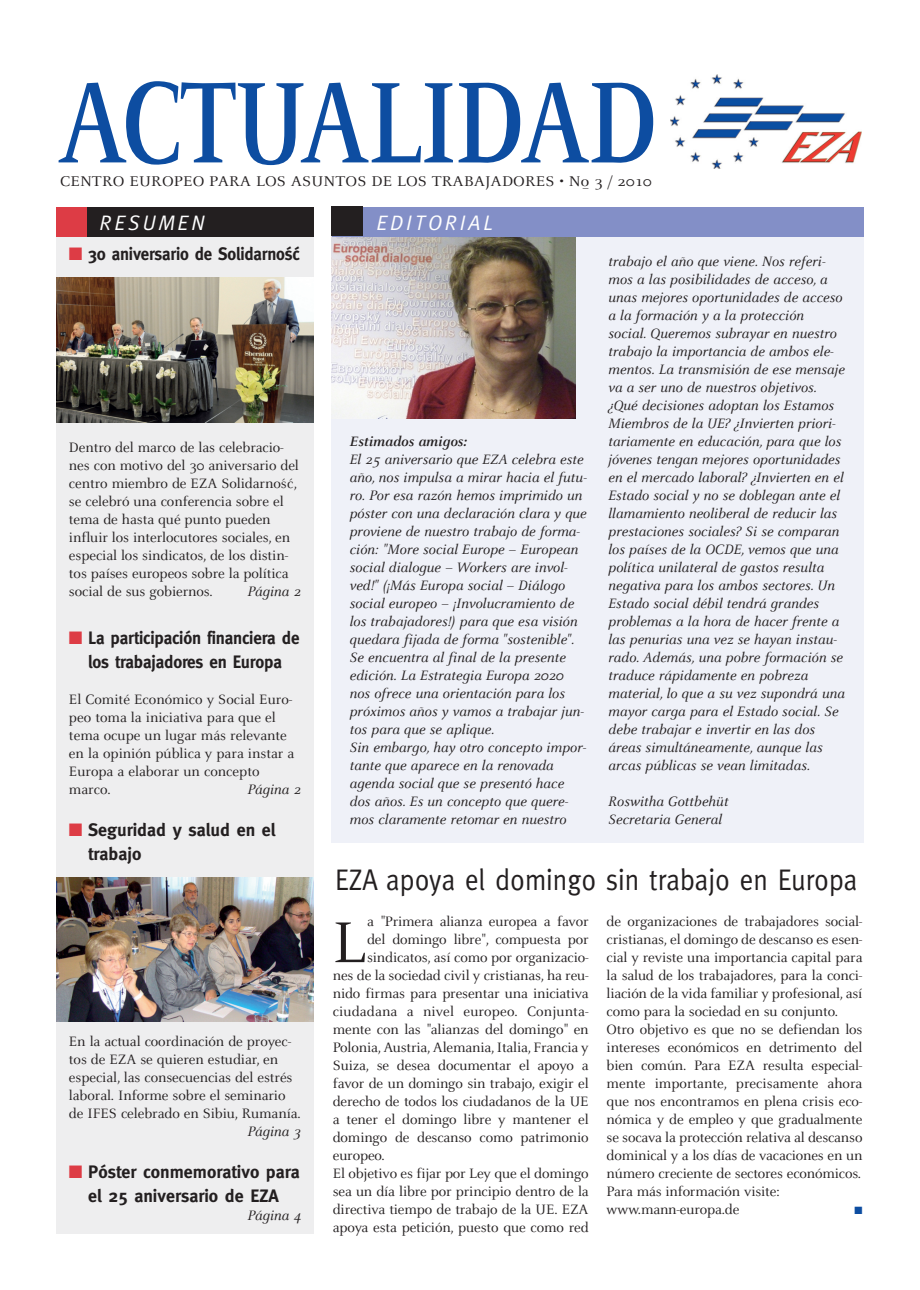
<style>
.page{position:relative;width:920px;height:1290px;background:#fff}
.page>*{position:absolute;margin:0;border:0;box-sizing:border-box;transform-origin:0 0}
.t1{font:700 126.9px "Celeste";letter-spacing:-.03em;color:#0d4da1;scale:.78 1}
.t2{font:63.45px "Celeste";color:#231f20}
.t3{font:30px "Meta";color:#231f20;scale:.9 1}
.t4{font:italic 21px "Meta";letter-spacing:.14em;color:#fff}
.t5{font:700 18px/24px "Meta";letter-spacing:-.01em;color:#231f20}
.t6{font:700 18px/24px "Meta";letter-spacing:-.01em;color:#231f20;text-align:center;scale:.95 1}
.t7{font:700 18px "Meta";letter-spacing:-.01em;color:#231f20;scale:.94 1}
.t8{font:15.45px "Celeste";letter-spacing:.005em;color:#231f20;scale:1.09 1}
.t9{font:15px/18px "Celeste";letter-spacing:-.01em;color:#231f20}
.t10{font:italic 15px/18px "Celeste";color:#231f20}
.t11{font:15px "Celeste";letter-spacing:.01em;color:#231f20}
.t12{font:italic 700 15px "Celeste";color:#231f20}
.t13{font:10.5px "Zapf Dingbats";color:#0d4da1}
.s1{color:#dd3c45}
</style>
<div class="page">
<div style="left:331px;top:226px;width:533px;height:616px;background:#eff1f8"></div>
<div style="left:56px;top:208px;width:257px;height:1026px;background:#eeeeef"></div>
<div style="left:56px;top:207px;width:257px;height:29px;background:#231f20"></div>
<div style="left:56px;top:207px;width:30px;height:29px;background:#dd3c45"></div>
<img style="left:671px;top:74px;width:190px;height:95px">
<img style="left:332px;top:236px;width:243px;height:182px">
<div style="left:333px;top:207px;width:531px;height:29px;background:#838fc7"></div>
<div style="left:332px;top:207px;width:31px;height:29px;background:#231f20"></div>
<img style="left:56px;top:277px;width:257px;height:145px">
<img style="left:56px;top:877px;width:257px;height:145px">
<h1 class="t1" style="left:57px;top:44px;width:771px">ACTUALIDAD</h1>
<p class="t8" style="left:60px;top:172px;width:544px">CENTRO EUROPEO PARA LOS ASUNTOS DE LOS TRABAJADORES • No_ 3 / 2010</p>
<h3 class="t4" style="left:376px;top:210px;width:118px">EDITORIAL</h3>
<p class="t7" style="left:69px;top:243px;width:247px"><span class="s1">■</span> 30 aniversario de Solidarnos´c´</p>
<h3 class="t4" style="left:100px;top:210px;width:106px">RESUMEN</h3>
<p class="t10" style="left:608px;top:252px;width:238px">trabajo el año que viene. Nos referi&shy;mos a las posibilidades de acceso, a unas mejores oportunidades de acceso a la formación y a la protección social. Queremos subrayar en nuestro trabajo la importancia de ambos ele&shy;mentos. La transmisión de ese mensaje va a ser uno de nuestros objetivos. ¿Qué decisiones adoptan los Estamos Miembros de la UE? ¿Invierten priori&shy;tariamente en educación, para que los jóvenes tengan mejores oportunidades en el mercado laboral? ¿Invierten en el Estado social y no se doblegan ante el llamamiento neoliberal de reducir las prestaciones sociales? Si se comparan los países de la OCDE, vemos que una política unilateral de gastos resulta negativa para los ambos sectores. Un Estado social débil tendrá grandes problemas a la hora de hacer frente a las penurias una vez se hayan instau&shy;rado. Además, una pobre formación se traduce rápidamente en pobreza material, lo que a su vez supondrá una mayor carga para el Estado social. Se debe trabajar e invertir en las dos áreas simultáneamente, aunque las arcas públicas se vean limitadas.</p>
<p class="t10" style="left:608px;top:792px;width:122px">Roswitha Gottbehüt<br>Secretaria General</p>
<p class="t12" style="left:349px;top:432px;width:119px">Estimados amigos:</p>
<p class="t10" style="left:349px;top:450px;width:239px">El 25 aniversario que EZA celebra este año, nos impulsa a mirar hacia el futu&shy;ro. Por esa razón hemos imprimido un póster con una declaración clara y que proviene de nuestro trabajo de forma&shy;ción: "More social Europe – European social dialogue – Workers are invol&shy;ved!" (¡Más Europa social – Diálogo social europeo – ¡Involucramiento de los trabajadores!) para que esa visión quedara fijada de forma "sostenible".<br>Se encuentra al final de la presente edición. La Estrategia Europa 2020 nos ofrece una orientación para los próximos años y vamos a trabajar jun&shy;tos para que se aplique.<br>Sin embargo, hay otro concepto impor&shy;tante que aparece en la renovada agenda social que se presentó hace dos años. Es un concepto que quere&shy;mos claramente retomar en nuestro</p>
<p class="t9" style="left:69px;top:438px;width:231px">Dentro del marco de las celebracio&shy;nes con motivo del 30 aniversario del centro miembro de EZA Solidarnos´c´, se celebró una conferencia sobre el tema de hasta qué punto pueden influir los interlocutores sociales, en especial los sindicatos, de los distin&shy;tos países europeos sobre la política social de sus gobiernos.</p>
<p class="t10" style="left:247px;top:582px;width:55px">Página 2</p>
<p class="t6" style="left:69px;top:626px;width:244px"><span class="s1">■</span> La participación financiera de los trabajadores en Europa</p>
<p class="t9" style="left:69px;top:690px;width:227px">El Comité Económico y Social Euro&shy;peo toma la iniciativa para que el tema ocupe un lugar más relevante en la opinión pública y para instar a<br>Europa a elaborar un concepto marco.</p>
<p class="t10" style="left:247px;top:780px;width:55px">Página 2</p>
<p class="t5" style="left:88px;top:818px;width:189px;text-indent:-19px"><span class="s1">■</span> Seguridad y salud en el trabajo</p>
<p class="t9" style="left:69px;top:1032px;width:233px">En la actual coordinación de proyec&shy;tos de EZA se quieren estudiar, en especial, las consecuencias del estrés laboral. Informe sobre el seminario de IFES celebrado en Sibiu, Rumanía.</p>
<p class="t10" style="left:247px;top:1122px;width:55px">Página 3</p>
<p class="t5" style="left:69px;top:1160px;width:232px;text-align:center"><span class="s1">■</span> Póster conmemorativo para el 25 aniversario de EZA</p>
<p class="t10" style="left:247px;top:1206px;width:55px">Página 4</p>
<h3 class="t3" style="left:335px;top:862px;width:582px">EZA apoya el domingo sin trabajo en Europa</h3>
<h2 class="t2" style="left:333px;top:903px;width:35px">L</h2>
<p class="t9" style="left:367px;top:912px;width:223px">a "Primera alianza europea a favor</p>
<p class="t9" style="left:367px;top:930px;width:223px">del domingo libre", compuesta por</p>
<p class="t9" style="left:367px;top:948px;width:223px">sindicatos, así como por organizacio-</p>
<p class="t9" style="left:333px;top:966px;width:257px">nes de la sociedad civil y cristianas, ha reu-</p>
<p class="t9" style="left:333px;top:984px;width:257px">nido firmas para presentar una iniciativa</p>
<p class="t11" style="left:333px;top:1002px;width:257px">ciudadana a nivel europeo. Conjunta-</p>
<p class="t9" style="left:333px;top:1020px;width:257px">mente con las "alianzas del domingo" en</p>
<p class="t9" style="left:333px;top:1038px;width:257px">Polonia, Austria, Alemania, Italia, Francia y</p>
<p class="t9" style="left:333px;top:1056px;width:257px">Suiza, se desea documentar el apoyo a</p>
<p class="t9" style="left:333px;top:1074px;width:257px">favor de un domingo sin trabajo, exigir el</p>
<p class="t9" style="left:333px;top:1092px;width:257px">derecho de todos los ciudadanos de la UE</p>
<p class="t9" style="left:333px;top:1110px;width:257px">a tener el domingo libre y mantener el</p>
<p class="t9" style="left:333px;top:1128px;width:257px">domingo de descanso como patrimonio</p>
<p class="t9" style="left:333px;top:1146px;width:53px">europeo.</p>
<p class="t9" style="left:333px;top:1164px;width:257px">El objetivo es fijar por Ley que el domingo</p>
<p class="t9" style="left:333px;top:1182px;width:257px">sea un día libre por principio dentro de la</p>
<p class="t9" style="left:333px;top:1200px;width:257px">directiva tiempo de trabajo de la UE. EZA</p>
<p class="t9" style="left:333px;top:1218px;width:257px">apoya esta petición, puesto que como red</p>
<p class="t9" style="left:607px;top:912px;width:257px">de organizaciones de trabajadores social&shy;cristianas, el domingo de descanso es esen&shy;cial y reviste una importancia capital para la salud de los trabajadores, para la conci&shy;liación de la vida familiar y profesional, así como para la sociedad en su conjunto.<br>Otro objetivo es que no se defiendan los intereses económicos en detrimento del bien común. Para EZA resulta especial&shy;mente importante, precisamente ahora que nos encontramos en plena crisis eco&shy;nómica y de empleo y que gradualmente se socava la protección relativa al descanso dominical y a los días de vacaciones en un número creciente de sectores económicos.<br>Para más información visite: www.mann-europa.de</p>
<p class="t13" style="left:854px;top:1204px;width:9px">■</p>
</div>
